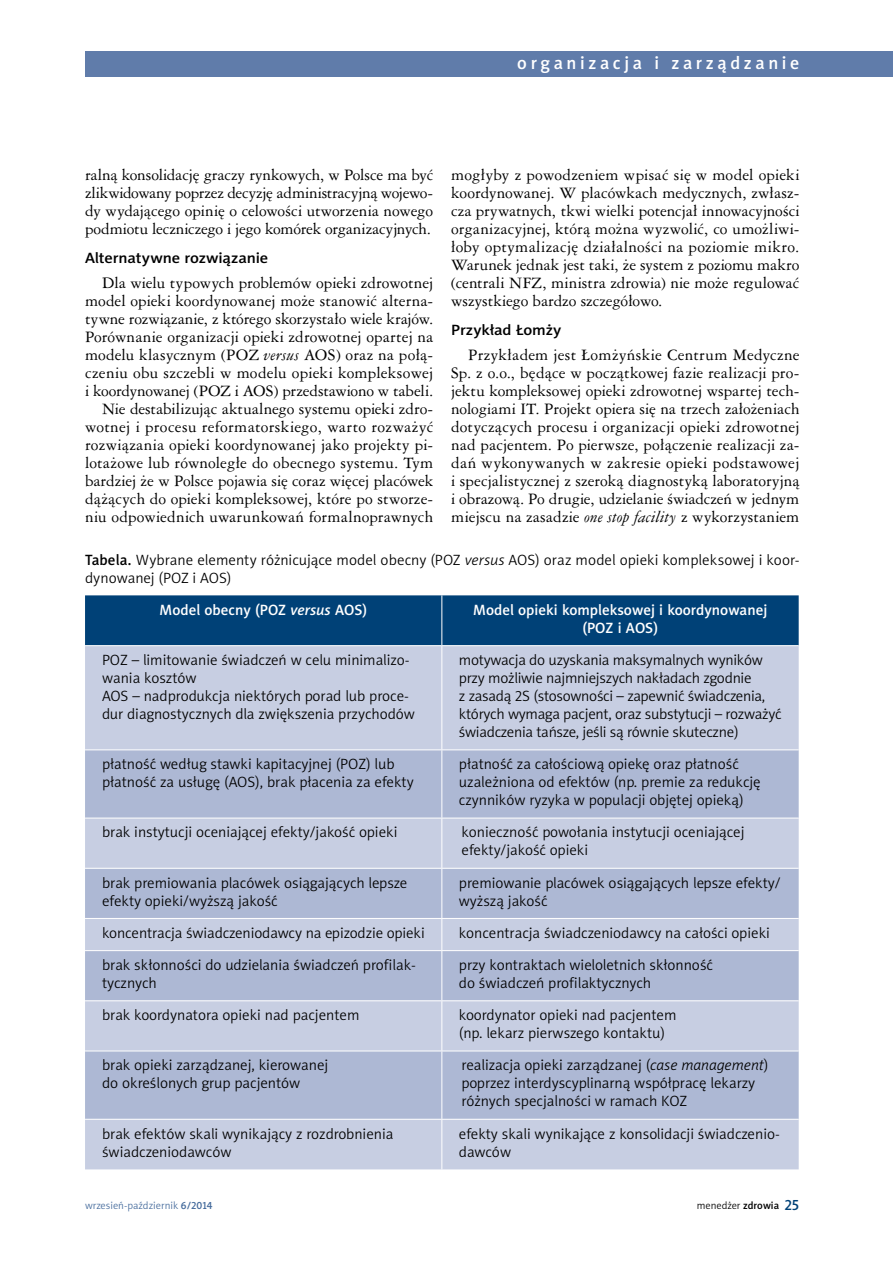
<style>
.page{position:relative;width:893px;height:1263px;background:#fff}
.page>*{position:absolute;margin:0;border:0;box-sizing:border-box;transform-origin:0 0}
.t1{font:18px "Naomi Sans EFN Medium";letter-spacing:.2em;color:#fff}
.t2{font:15px/18px "Ameri Garmnd PL";letter-spacing:.005em;color:#000;text-align:justify}
.t3{font:15px/18px "Naomi Sans EFN Light";color:#000}
.t4{font:15px/18px "Naomi Sans EFN Medium";color:#fff;text-align:center}
.t5{font:15px "Naomi Sans EFN Medium";letter-spacing:-.01em;color:#000;scale:1.1 1}
.t6{font:10.5px "Naomi Sans EFN Light";color:#456b9c}
.t7{font:10.5px "Naomi Sans EFN Light";color:#000}
.s1{font-style:italic}
.s2{font-family:"Naomi Sans EFN Medium"}
.s3{font-family:"Naomi Sans EFN Medium";font-size:15px;color:#004177}
</style>
<div class="page">
<div style="left:85px;top:51px;width:808px;height:26px;background:#607caa"></div>
<div style="left:85px;top:595px;width:714px;height:50px;background:#004177"></div>
<div style="left:85px;top:646px;width:714px;height:523px;background:#c7cee2"></div>
<svg style="left:85px;top:750px;width:714px;height:369px;background:#b6c0d9"></svg>
<hr style="left:441px;top:595px;width:1px;height:50px;background:#fff">
<hr style="left:441px;top:646px;width:1px;height:103px;background:#fff">
<hr style="left:85px;top:749px;width:357px;height:1px;background:#fff">
<hr style="left:442px;top:749px;width:357px;height:1px;background:#fff">
<hr style="left:441px;top:750px;width:1px;height:68px;background:#fff">
<hr style="left:85px;top:818px;width:357px;height:1px;background:#fff">
<hr style="left:442px;top:818px;width:357px;height:1px;background:#fff">
<hr style="left:441px;top:818px;width:1px;height:50px;background:#fff">
<hr style="left:441px;top:919px;width:1px;height:31px;background:#fff">
<hr style="left:441px;top:1001px;width:1px;height:49px;background:#fff">
<hr style="left:441px;top:1119px;width:1px;height:50px;background:#fff">
<hr style="left:85px;top:868px;width:357px;height:1px;background:#fff">
<hr style="left:442px;top:868px;width:357px;height:1px;background:#fff">
<hr style="left:441px;top:869px;width:1px;height:49px;background:#fff">
<hr style="left:85px;top:918px;width:357px;height:1px;background:#fff">
<hr style="left:442px;top:918px;width:357px;height:1px;background:#fff">
<hr style="left:85px;top:950px;width:357px;height:1px;background:#fff">
<hr style="left:442px;top:950px;width:357px;height:1px;background:#fff">
<hr style="left:441px;top:951px;width:1px;height:49px;background:#fff">
<hr style="left:85px;top:1000px;width:357px;height:1px;background:#fff">
<hr style="left:442px;top:1000px;width:357px;height:1px;background:#fff">
<hr style="left:85px;top:1050px;width:357px;height:1px;background:#fff">
<hr style="left:442px;top:1050px;width:357px;height:1px;background:#fff">
<hr style="left:441px;top:1051px;width:1px;height:68px;background:#fff">
<hr style="left:85px;top:1119px;width:357px;height:1px;background:#fff">
<hr style="left:442px;top:1119px;width:357px;height:1px;background:#fff">
<p class="t1" style="left:517px;top:52px;width:284px">organizacja i zarządzanie</p>
<p class="t2" style="left:85px;top:165px;width:350px">ralną konsolidację graczy rynkowych, w Polsce ma być zlikwidowany poprzez decyzję administracyjną wojewo&shy;dy wydającego opinię o celowości utworzenia nowego podmiotu leczniczego i jego komórek organizacyjnych.</p>
<p class="t5" style="left:85px;top:249px;width:168px">Alternatywne rozwiązanie</p>
<p class="t2" style="left:85px;top:273px;width:350px;text-align:right">Dla wielu typowych problemów opieki zdrowotnej model opieki koordynowanej może stanowić alterna&shy;tywne rozwiązanie, z którego skorzystało wiele krajów.<br>Porównanie organizacji opieki zdrowotnej opartej na modelu klasycznym (POZ <span class="s1">versus</span> AOS) oraz na połą&shy;czeniu obu szczebli w modelu opieki kompleksowej i koordynowanej (POZ i AOS) przedstawiono w tabeli.<br>Nie destabilizując aktualnego systemu opieki zdro&shy;wotnej i procesu reformatorskiego, warto rozważyć rozwiązania opieki koordynowanej jako projekty pi&shy;lotażowe lub równoległe do obecnego systemu. Tym bardziej że w Polsce pojawia się coraz więcej placówek dążących do opieki kompleksowej, które po stworze&shy;niu odpowiednich uwarunkowań formalnoprawnych</p>
<p class="t2" style="left:451px;top:165px;width:350px">mogłyby z powodzeniem wpisać się w model opieki koordynowanej. W placówkach medycznych, zwłasz&shy;cza prywatnych, tkwi wielki potencjał innowacyjności organizacyjnej, którą można wyzwolić, co umożliwi&shy;łoby optymalizację działalności na poziomie mikro.<br>Warunek jednak jest taki, że system z poziomu makro (centrali NFZ, ministra zdrowia) nie może regulować wszystkiego bardzo szczegółowo.</p>
<p class="t5" style="left:451px;top:321px;width:102px">Przykład Łomży</p>
<p class="t2" style="left:451px;top:345px;width:350px;text-indent:17px">Przykładem jest Łomżyńskie Centrum Medyczne Sp. z o.o., będące w początkowej fazie realizacji pro&shy;jektu kompleksowej opieki zdrowotnej wspartej tech&shy;nologiami IT. Projekt opiera się na trzech założeniach dotyczących procesu i organizacji opieki zdrowotnej nad pacjentem. Po pierwsze, połączenie realizacji za&shy;dań wykonywanych w zakresie opieki podstawowej i specjalistycznej z szeroką diagnostyką laboratoryjną i obrazową. Po drugie, udzielanie świadczeń w jednym miejscu na zasadzie <span class="s1">one stop facility</span> z wykorzystaniem</p>
<p class="t3" style="left:85px;top:551px;width:716px"><span class="s2">Tabela.</span> Wybrane elementy różnicujące model obecny (POZ <span class="s1">versus</span> AOS) oraz model opieki kompleksowej i koor&shy;dynowanej (POZ i AOS)</p>
<p class="t4" style="left:160px;top:601px;width:209px">Model obecny (POZ <span class="s1">versus</span> AOS)</p>
<p class="t4" style="left:473px;top:601px;width:296px">Model opieki kompleksowej i koordynowanej (POZ i AOS)</p>
<p class="t3" style="left:102px;top:651px;width:314px">POZ – limitowanie świadczeń w celu minimalizo&shy;wania kosztów<br>AOS – nadprodukcja niektórych porad lub proce&shy;dur diagnostycznych dla zwiększenia przychodów</p>
<p class="t3" style="left:459px;top:651px;width:324px">motywacja do uzyskania maksymalnych wyników przy możliwie najmniejszych nakładach zgodnie<br>z zasadą 2S (stosowności – zapewnić świadczenia, których wymaga pacjent, oraz substytucji – rozważyć świadczenia tańsze, jeśli są równie skuteczne)</p>
<p class="t3" style="left:102px;top:755px;width:313px">płatność według stawki kapitacyjnej (POZ) lub płatność za usługę (AOS), brak płacenia za efekty</p>
<p class="t3" style="left:459px;top:755px;width:303px">płatność za całościową opiekę oraz płatność uzależniona od efektów (np. premie za redukcję czynników ryzyka w populacji objętej opieką)</p>
<p class="t3" style="left:102px;top:823px;width:297px">brak instytucji oceniającej efekty/jakość opieki</p>
<p class="t3" style="left:462px;top:823px;width:284px">konieczność powołania instytucji oceniającej efekty/jakość opieki</p>
<p class="t3" style="left:102px;top:874px;width:307px">brak premiowania placówek osiągających lepsze efekty opieki/wyższą jakość</p>
<p class="t3" style="left:459px;top:874px;width:323px">premiowanie placówek osiągających lepsze efekty/ wyższą jakość</p>
<p class="t3" style="left:102px;top:924px;width:324px">koncentracja świadczeniodawcy na epizodzie opieki</p>
<p class="t3" style="left:459px;top:924px;width:313px">koncentracja świadczeniodawcy na całości opieki</p>
<p class="t3" style="left:102px;top:956px;width:315px">brak skłonności do udzielania świadczeń profilak&shy;tycznych</p>
<p class="t3" style="left:459px;top:956px;width:256px">przy kontraktach wieloletnich skłonność do świadczeń profilaktycznych</p>
<p class="t3" style="left:102px;top:1006px;width:259px">brak koordynatora opieki nad pacjentem</p>
<p class="t3" style="left:459px;top:1006px;width:219px">koordynator opieki nad pacjentem (np. lekarz pierwszego kontaktu)</p>
<p class="t3" style="left:102px;top:1056px;width:228px">brak opieki zarządzanej, kierowanej do określonych grup pacjentów</p>
<p class="t3" style="left:462px;top:1056px;width:308px">realizacja opieki zarządzanej (<span class="s1">case management</span>) poprzez interdyscyplinarną współpracę lekarzy różnych specjalności w ramach KOZ</p>
<p class="t3" style="left:102px;top:1124px;width:293px">brak efektów skali wynikający z rozdrobnienia świadczeniodawców</p>
<p class="t3" style="left:459px;top:1124px;width:322px">efekty skali wynikające z konsolidacji świadczenio&shy;dawców</p>
<p class="t6" style="left:85px;top:1199px;width:129px">wrzesień-październik <span class="s2">6/2014</span></p>
<p class="t7" style="left:697px;top:1199px;width:104px">menedżer <span class="s2">zdrowia</span> <span class="s3">25</span></p>
</div>
